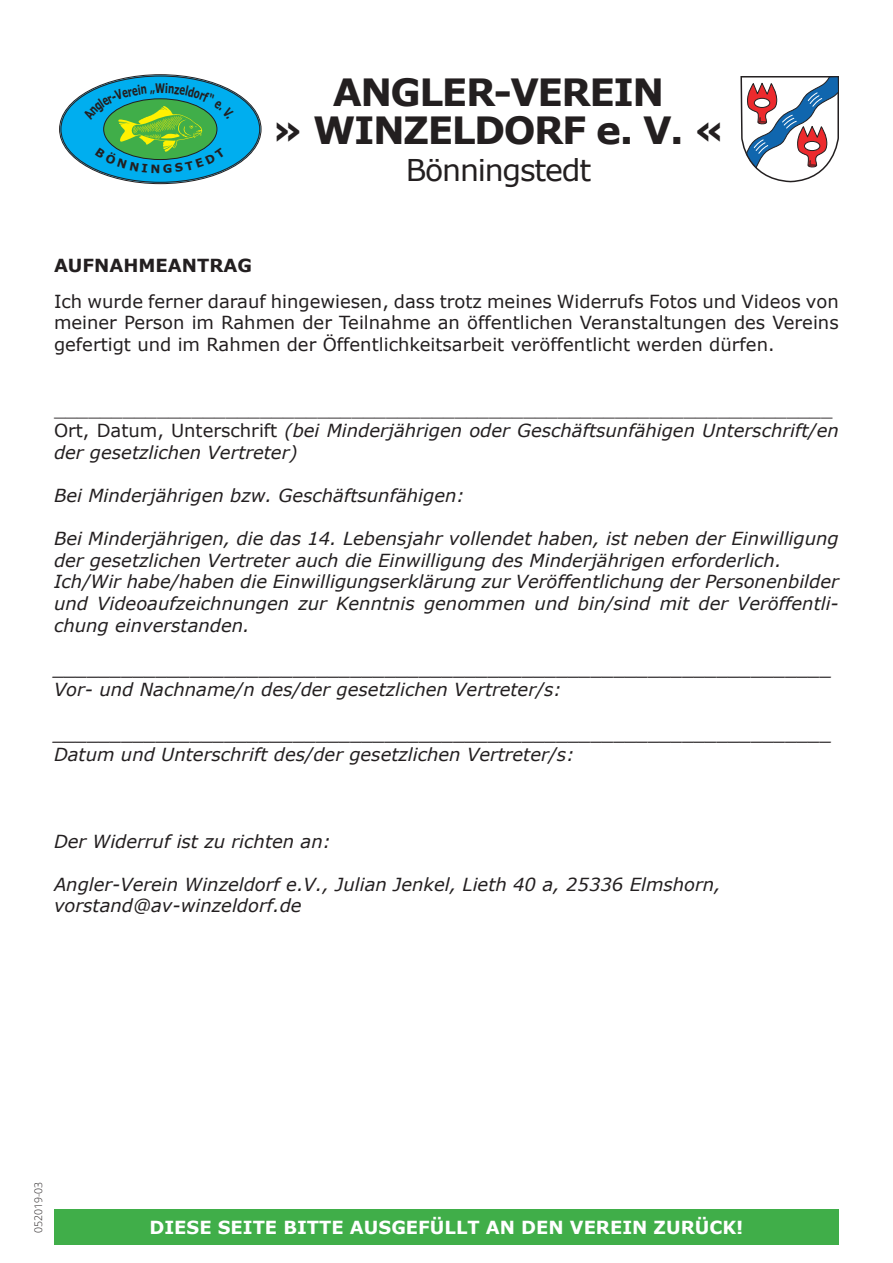
<style>
.page{position:relative;width:893px;height:1263px;background:#fff}
.page>*{position:absolute;margin:0;border:0;box-sizing:border-box;transform-origin:0 0}
.t1{font:700 37.5px/37.5px "Verdana";letter-spacing:-.04em;color:#231f20;text-align:center}
.t2{font:30px "Verdana";letter-spacing:-.04em;color:#231f20}
.t3{font:italic 18px/21.6px "Verdana";color:#231f20}
.t4{font:18px/21.6px "Verdana";color:#231f20;text-align:justify}
.t5{font:700 18px "Verdana";color:#fff}
.t6{font:700 18px "Verdana";color:#231f20}
.t7{font:700 13.2px "Verdana";color:#231f20;scale:.67 1}
.t8{font:300 10.5px "Open Sans";color:#231f20}
.s1{font-style:italic}
</style>
<div class="page">
<svg style="left:60px;top:75px;width:201px;height:108px;background:#069dd5"></svg>
<svg style="left:740px;top:76px;width:99px;height:106px"></svg>
<div style="left:54px;top:1209px;width:785px;height:35px;background:#40ae49"></div>
<svg style="left:83px;top:83px;width:151px;height:90px;background:#2bafa3"></svg>
<p class="t7" style="left:155px;top:79px;width:16px">W</p>
<h1 class="t1" style="left:272px;top:73px;width:455px">ANGLER-VEREIN<br>» WINZELDORF e. V. «</h1>
<h2 class="t2" style="left:406px;top:149px;width:187px">Bönningstedt</h2>
<p class="t6" style="left:54px;top:253px;width:200px">AUFNAHMEANTRAG</p>
<p class="t4" style="left:54px;top:290px;width:786px">Ich wurde ferner darauf hingewiesen, dass trotz meines Widerrufs Fotos und Videos von meiner Person im Rahmen der Teilnahme an öffentlichen Veranstaltungen des Vereins gefertigt und im Rahmen der Öffentlichkeitsarbeit veröffentlicht werden dürfen.</p>
<p class="t4" style="left:54px;top:398px;width:786px;text-align:left">____________________________________________________________________<br>Ort, Datum, Unterschrift <span class="s1">(bei Minderjährigen oder Geschäftsunfähigen Unterschrift/en der gesetzlichen Vertreter)</span></p>
<p class="t3" style="left:54px;top:484px;width:412px">Bei Minderjährigen bzw. Geschäftsunfähigen:</p>
<p class="t3" style="left:54px;top:528px;width:786px">Bei Minderjährigen, die das 14. Lebensjahr vollendet haben, ist neben der Einwilligung der gesetzlichen Vertreter auch die Einwilligung des Minderjährigen erforderlich.<br>Ich/Wir habe/haben die Einwilligungserklärung zur Veröffentlichung der Personenbilder und Videoaufzeichnungen zur Kenntnis genommen und bin/sind mit der Veröffentli&shy;chung einverstanden.</p>
<p class="t3" style="left:54px;top:657px;width:780px">____________________________________________________________________<br>Vor- und Nachname/n des/der gesetzlichen Vertreter/s:</p>
<p class="t3" style="left:54px;top:722px;width:780px">____________________________________________________________________<br>Datum und Unterschrift des/der gesetzlichen Vertreter/s:</p>
<p class="t3" style="left:54px;top:830px;width:278px">Der Widerruf ist zu richten an:</p>
<p class="t3" style="left:54px;top:873px;width:668px">Angler-Verein Winzeldorf e.V., Julian Jenkel, Lieth 40 a, 25336 Elmshorn, vorstand@av-winzeldorf.de</p>
<p class="t8" style="left:31px;top:1233px;width:53px;rotate:-90deg">052019-03</p>
<p class="t5" style="left:149px;top:1214px;width:595px">DIESE SEITE BITTE AUSGEFÜLLT AN DEN VEREIN ZURÜCK!</p>
</div>
